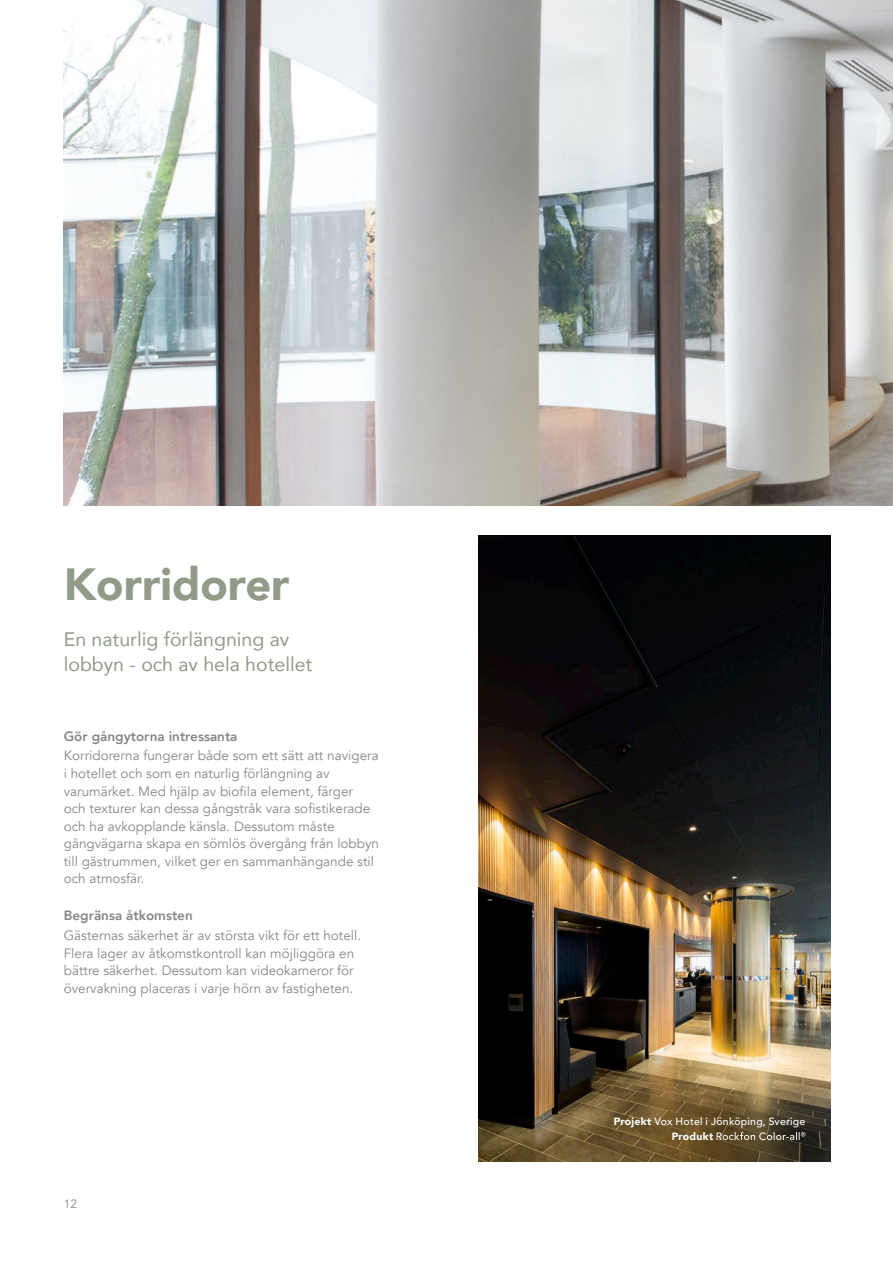
<style>
.page{position:relative;width:893px;height:1263px;background:#fff}
.page>*{position:absolute;margin:0;border:0;box-sizing:border-box;transform-origin:0 0}
.t1{font:900 45px "Avenir";color:#929a88}
.t2{font:19.5px/25.3px "Avenir";color:#929a88}
.t3{font:13.5px/17.5px "Avenir";color:#878787}
.t4{font:800 13.5px "Avenir";color:#878787}
.t5{font:12px "Avenir";color:#878787}
.t6{font:500 10.5px/15px "Avenir";letter-spacing:.02em;color:#fff}
.s1{font-weight:900}
</style>
<div class="page">
<img style="left:479px;top:536px;width:351px;height:625px">
<img style="left:64px;top:0;width:829px;height:505px">
<svg style="left:717px;top:1132px;width:88px;height:8px"></svg>
<h1 class="t1" style="left:64px;top:546px;width:227px">Korridorer</h1>
<h2 class="t2" style="left:64px;top:626px;width:250px">En naturlig förlängning av lobbyn - och av hela hotellet</h2>
<p class="t4" style="left:64px;top:725px;width:175px">Gör gångytorna intressanta</p>
<p class="t3" style="left:64px;top:747px;width:317px">Korridorerna fungerar både som ett sätt att navigera i hotellet och som en naturlig förlängning av varumärket. Med hjälp av biofila element, färger<br>och texturer kan dessa gångstråk vara sofistikerade och ha avkopplande känsla. Dessutom måste gångvägarna skapa en sömlös övergång från lobbyn till gästrummen, vilket ger en sammanhängande stil och atmosfär.</p>
<p class="t4" style="left:64px;top:905px;width:130px">Begränsa åtkomsten</p>
<p class="t3" style="left:64px;top:927px;width:299px">Gästernas säkerhet är av största vikt för ett hotell.<br>Flera lager av åtkomstkontroll kan möjliggöra en bättre säkerhet. Dessutom kan videokameror för övervakning placeras i varje hörn av fastigheten.</p>
<p class="t5" style="left:64px;top:1197px;width:15px">12</p>
<p class="t6" style="left:672px;top:1113px;width:135px;text-indent:-58px"><span class="s1">Projekt</span> Vox Hotel i Jönköping, Sverige<br><span class="s1">Produkt</span></p>
</div>
